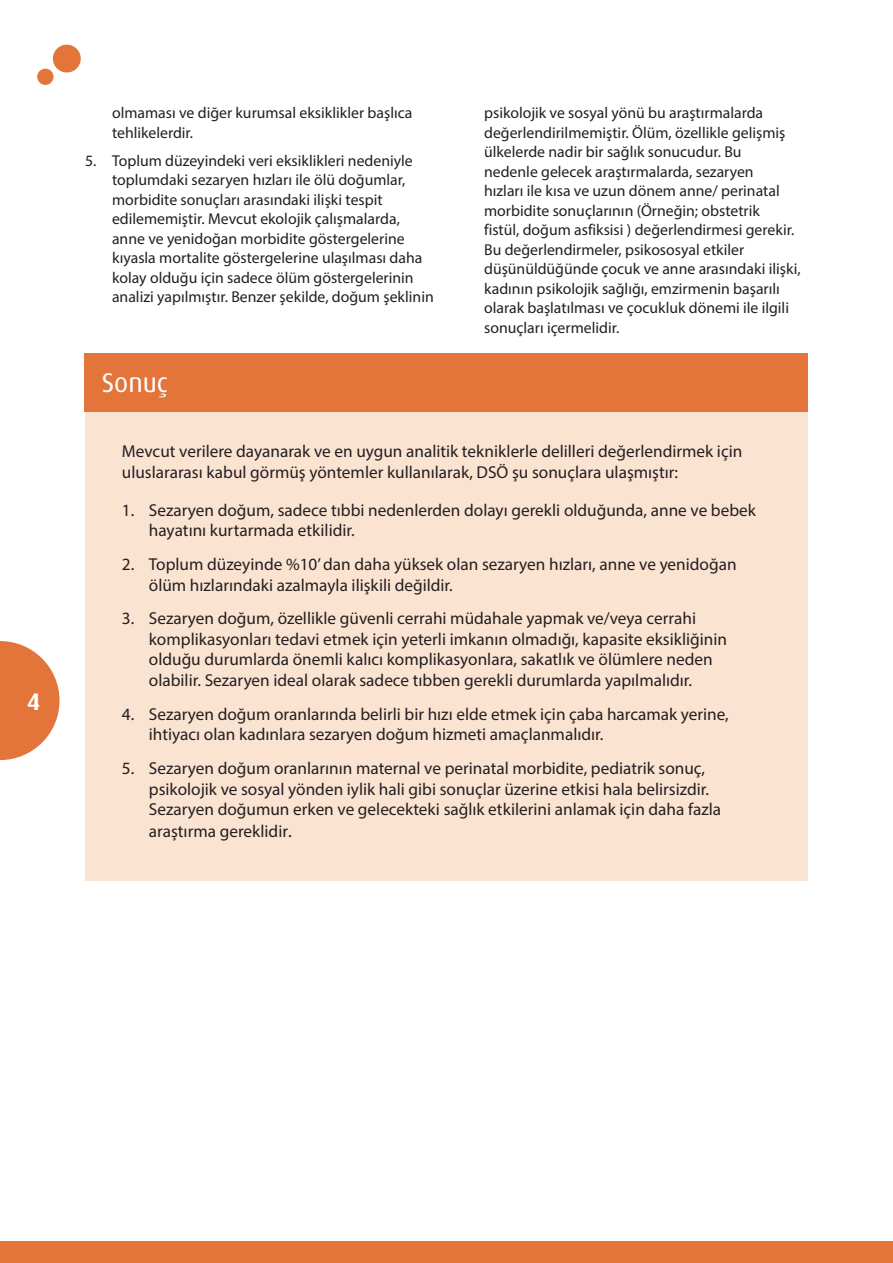
<style>
.page{position:relative;width:893px;height:1263px;background:#fff}
.page>*{position:absolute;margin:0;border:0;box-sizing:border-box;transform-origin:0 0}
.Heading_3{font:27px "Dax Pro";color:#fff}
.t1{font:700 24px "Dax Pro";color:#fff}
.Body_text{font:17.25px/20.7px "Myriad Pro";color:#231f20}
.t2{font:15.75px/19.5px "Myriad Pro";color:#231f20}
.s1{font-size:18px}
</style>
<div class="page">
<svg style="left:0;top:641px;width:60px;height:119px"></svg>
<div style="left:53px;top:45px;width:28px;height:28px;background:#e3753b;border-radius:50%"></div>
<div style="left:37px;top:69px;width:17px;height:16px;background:#e3753b;border-radius:50%"></div>
<div style="left:0;top:1241px;width:893px;height:22px;background:#e3753b"></div>
<div style="left:85px;top:353px;width:723px;height:527px;background:#fbe3d2"></div>
<div style="left:85px;top:353px;width:723px;height:58px;background:#e3753b"></div>
<h2 class="t1" style="left:27px;top:686px;width:15px">4</h2>
<p class="t2" style="left:112px;top:103px;width:302px">olmaması ve diğer kurumsal eksiklikler başlıca tehlikelerdir.</p>
<p class="t2" style="left:112px;top:150px;width:323px;text-indent:-27px">5. Toplum düzeyindeki veri eksiklikleri nedeniyle toplumdaki sezaryen hızları ile ölü doğumlar, morbidite sonuçları arasındaki ilişki tespit edilememiştir. Mevcut ekolojik çalışmalarda, anne ve yenidoğan morbidite göstergelerine kıyasla mortalite göstergelerine ulaşılması daha kolay olduğu için sadece ölüm göstergelerinin analizi yapılmıştır. Benzer şekilde, doğum şeklinin</p>
<p class="Heading_3" style="left:102px;top:366px;width:68px">Sonuç</p>
<p class="t2" style="left:484px;top:103px;width:318px">psikolojik ve sosyal yönü bu araştırmalarda değerlendirilmemiştir. Ölüm, özellikle gelişmiş ülkelerde nadir bir sağlık sonucudur. Bu<br>nedenle gelecek araştırmalarda, sezaryen<br>hızları ile kısa ve uzun dönem anne/ perinatal morbidite sonuçlarının (Örneğin; obstetrik<br>fistül, doğum asfiksisi ) değerlendirmesi gerekir.<br>Bu değerlendirmeler, psikososyal etkiler düşünüldüğünde çocuk ve anne arasındaki ilişki, kadının psikolojik sağlığı, emzirmenin başarılı olarak başlatılması ve çocukluk dönemi ile ilgili sonuçları içermelidir.</p>
<p class="Body_text" style="left:122px;top:441px;width:622px">Mevcut verilere dayanarak ve en uygun analitik tekniklerle delilleri değerlendirmek için uluslararası kabul görmüş yöntemler kullanılarak, DSÖ şu sonuçlara ulaşmıştır:</p>
<p class="Body_text" style="left:149px;top:499px;width:609px;text-indent:-27px">1. Sezaryen doğum, sadece tıbbi nedenlerden dolayı gerekli olduğunda, anne ve bebek hayatını kurtarmada etkilidir.</p>
<p class="Body_text" style="left:149px;top:553px;width:589px;text-indent:-27px">2. Toplum düzeyinde %10’ dan daha yüksek olan sezaryen hızları, anne ve yenidoğan ölüm hızlarındaki azalmayla ilişkili değildir.</p>
<p class="Body_text" style="left:149px;top:608px;width:580px;text-indent:-27px">3. Sezaryen doğum, özellikle güvenli cerrahi müdahale yapmak ve/veya cerrahi komplikasyonları tedavi etmek için yeterli imkanın olmadığı, kapasite eksikliğinin olduğu durumlarda önemli kalıcı komplikasyonlara, sakatlık ve ölümlere neden olabilir. Sezaryen ideal olarak sadece tıbben gerekli durumlarda yapılmalıdır.</p>
<p class="Body_text" style="left:149px;top:703px;width:581px;text-indent:-27px">4. Sezaryen doğum oranlarında belirli bir hızı elde etmek için çaba harcamak yerine, ihtiyacı olan kadınlara sezaryen doğum hizmeti amaçlanmalıdır.</p>
<p class="Body_text" style="left:149px;top:757px;width:574px;text-indent:-27px">5. Sezaryen doğum oranlarının maternal ve perinatal morbidite, pediatrik sonuç, psikolojik ve sosyal yönden iylik hali gibi sonuçlar üzerine etkisi hala belirsizdir.<br>Sezaryen doğumun erken ve gelecekteki sağlık etkilerini anlamak için daha fazla araştırma gereklidir<span class="s1">.</span></p>
</div>
